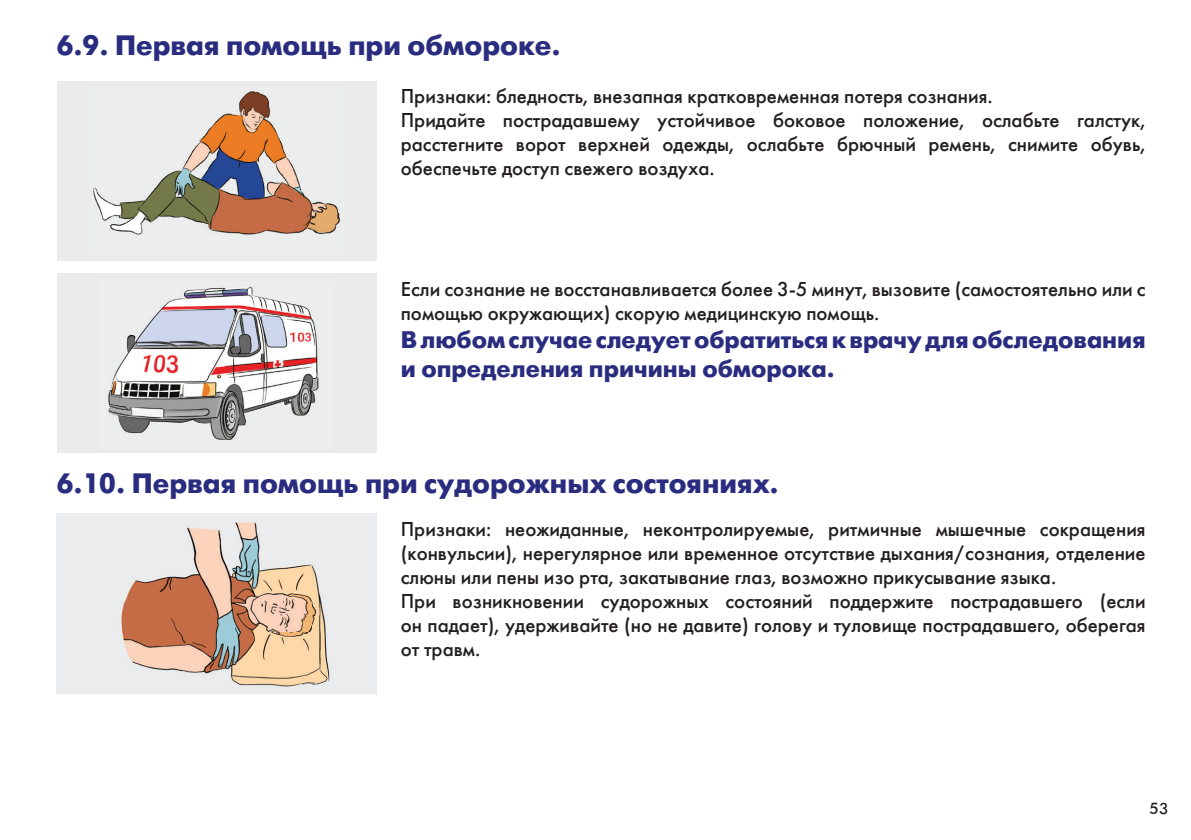
<style>
.page{position:relative;width:1191px;height:840px;background:#fff}
.page>*{position:absolute;margin:0;border:0;box-sizing:border-box;transform-origin:0 0}
.t1{font:700 28px "Futura Futuris C";color:#2a2d7f}
.t2{font:700 24px/28.8px "Futura Futuris C";color:#2a2d7f}
.t3{font:20px/24px "Futura Futuris C";color:#231f20}
.t4{font:18px "Futura";color:#231f20}
</style>
<div class="page">
<div style="left:57px;top:81px;width:319px;height:179px;background:#ebebec"></div>
<div style="left:57px;top:273px;width:319px;height:179px;background:#ebebec"></div>
<img style="left:93px;top:91px;width:247px;height:144px">
<img style="left:108px;top:287px;width:211px;height:153px">
<img style="left:57px;top:513px;width:319px;height:179px">
<h1 class="t1" style="left:57px;top:29px;width:505px">6.9. Первая помощь при обмороке.</h1>
<p class="t3" style="left:401px;top:84px;width:746px">Признаки: бледность, внезапная кратковременная потеря сознания.<br>Придайте пострадавшему устойчивое боковое положение, ослабьте галстук, расстегните ворот верхней одежды, ослабьте брючный ремень, снимите обувь, обеспечьте доступ свежего воздуха.</p>
<p class="t3" style="left:401px;top:276px;width:746px">Если сознание не восстанавливается более 3-5 минут, вызовите (самостоятельно или с помощью окружающих) скорую медицинскую помощь.</p>
<p class="t2" style="left:401px;top:326px;width:746px">В любом случае следует обратиться к врачу для обследования и определения причины обморока.</p>
<h1 class="t1" style="left:57px;top:467px;width:723px">6.10. Первая помощь при судорожных состояниях.</h1>
<p class="t3" style="left:401px;top:516px;width:746px">Признаки: неожиданные, неконтролируемые, ритмичные мышечные сокращения (конвульсии), нерегулярное или временное отсутствие дыхания/сознания, отделение слюны или пены изо рта, закатывание глаз, возможно прикусывание языка.<br>При возникновении судорожных состояний поддержите пострадавшего (если он падает), удерживайте (но не давите) голову и туловище пострадавшего, оберегая от травм.</p>
<p class="t4" style="left:1149px;top:799px;width:21px">53</p>
</div>
